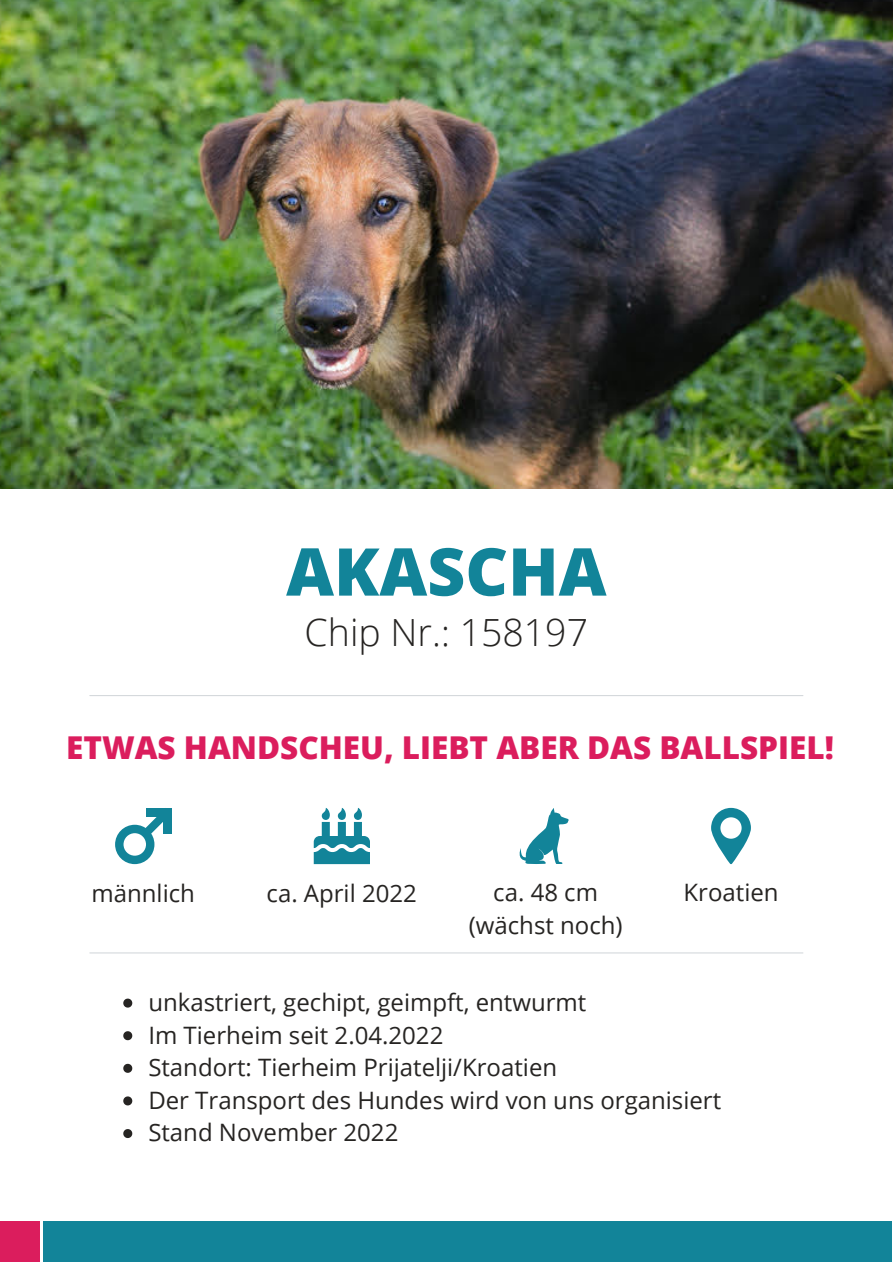
<style>
.page{position:relative;width:893px;height:1264px;background:#fff}
.page>*{position:absolute;margin:0;border:0;box-sizing:border-box;transform-origin:0 0}
.t1{font:800 66px "Open Sans";color:#128499}
.t2{font:300 37.5px "Open Sans";color:#262422}
.t3{font:800 31.5px "Open Sans";color:#db1d5d}
.t4{font:24px/32.5px "Open Sans";color:#262422;text-align:center}
</style>
<div class="page">
<hr style="left:90px;top:695px;width:712px;height:1px;background:#d5d9dc">
<svg style="left:314px;top:808px;width:56px;height:56px"></svg>
<svg style="left:519px;top:808px;width:50px;height:56px"></svg>
<svg style="left:711px;top:807px;width:39px;height:57px"></svg>
<hr style="left:90px;top:952px;width:712px;height:1px;background:#d5d9dc">
<img style="left:0;top:0;width:892px;height:489px">
<div style="left:43px;top:1221px;width:849px;height:41px;background:#128499"></div>
<svg style="left:123px;top:998px;width:9px;height:9px"></svg>
<svg style="left:123px;top:1031px;width:9px;height:9px"></svg>
<svg style="left:123px;top:1063px;width:9px;height:9px"></svg>
<svg style="left:123px;top:1096px;width:9px;height:9px"></svg>
<svg style="left:123px;top:1129px;width:9px;height:8px"></svg>
<div style="left:0;top:1221px;width:39px;height:41px;background:#db1d5d"></div>
<svg style="left:115px;top:816px;width:56px;height:48px"></svg>
<div style="left:163px;top:807px;width:8px;height:26px;background:#128499"></div>
<div style="left:146px;top:807px;width:25px;height:9px;background:#128499"></div>
<h1 class="t1" style="left:286px;top:525px;width:322px">AKASCHA</h1>
<h2 class="t2" style="left:304px;top:606px;width:285px">Chip Nr.: 158197</h2>
<h3 class="t3" style="left:66px;top:725px;width:769px">ETWAS HANDSCHEU, LIEBT ABER DAS BALLSPIEL!</h3>
<p class="t4" style="left:91px;top:875px;width:105px">männlich</p>
<p class="t4" style="left:266px;top:875px;width:152px">ca. April 2022</p>
<p class="t4" style="left:468px;top:875px;width:155px">ca. 48 cm (wächst noch)</p>
<p class="t4" style="left:683px;top:875px;width:96px">Kroatien</p>
<p class="t4" style="left:148px;top:985px;width:574px;text-align:left">unkastriert, gechipt, geimpft, entwurmt<br>Im Tierheim seit 2.04.2022<br>Standort: Tierheim Prijatelji/Kroatien<br>Der Transport des Hundes wird von uns organisiert Stand November 2022</p>
</div>
